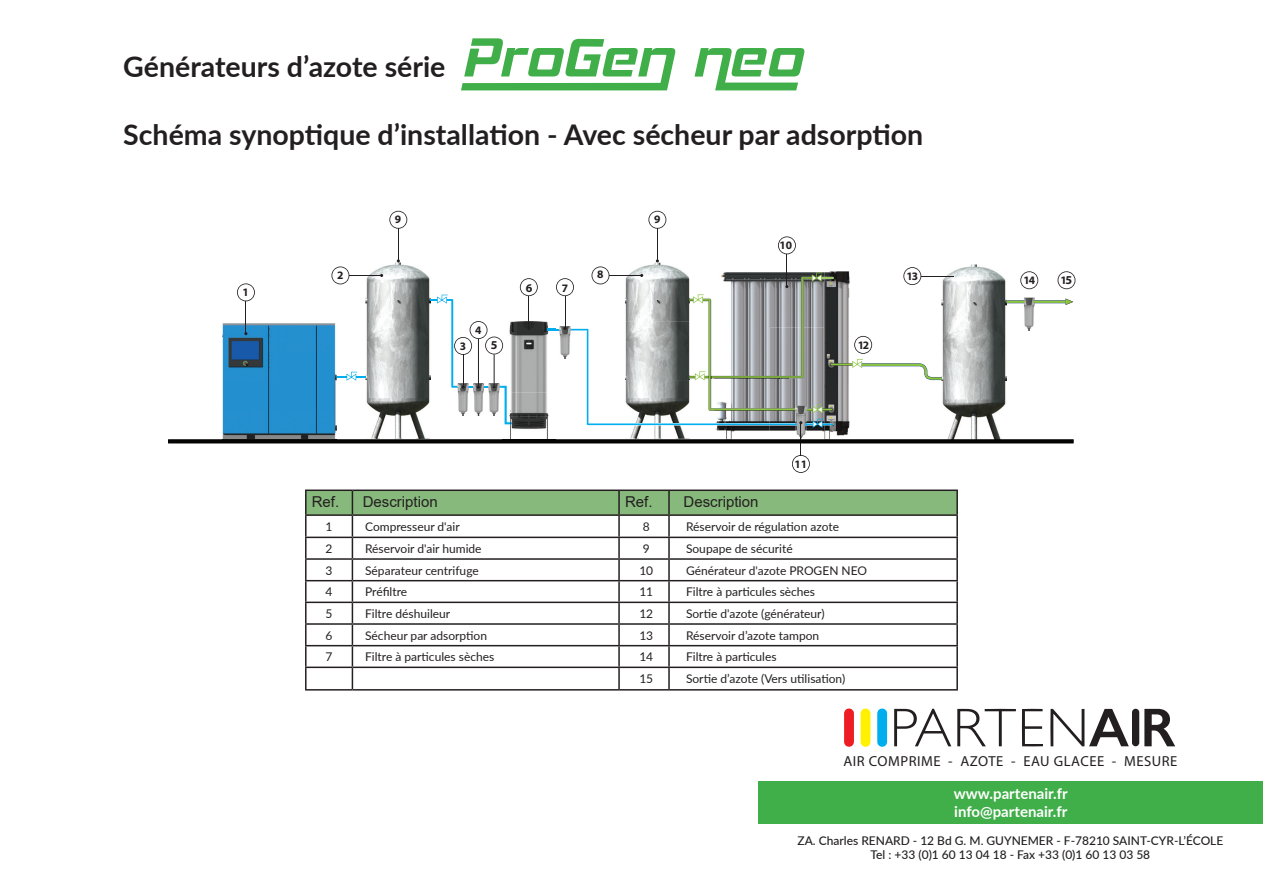
<style>
.page{position:relative;width:1263px;height:893px;background:#fff}
.page>*{position:absolute;margin:0;border:0;box-sizing:border-box;transform-origin:0 0}
.t1{font:700 28.5px "Lato";color:#231f20}
.t2{font:700 15px/18px "Lato";color:#fff}
.t3{font:15px "Arial";color:#231f20}
.t4{font:14.55px "Myriad Pro";letter-spacing:.035em;color:#231f20}
.t5{font:700 12.15px "Myriad Pro";color:#231f20}
.t6{font:12px "Lato";color:#231f20}
.t7{font:500 12px/14.4px "Lato";color:#231f20;text-align:center}
.t8{font:700 11.85px "Myriad Pro";color:#231f20}
.t9{font:700 11.4px "Myriad Pro";letter-spacing:-.07em;color:#231f20}
.s1{font-size:12.15px}
</style>
<div class="page">
<img style="left:716px;top:428px;width:133px;height:11px">
<img style="left:366px;top:262px;width:64px;height:177px">
<img style="left:945px;top:264px;width:62px;height:175px">
<img style="left:630px;top:428px;width:60px;height:11px">
<svg style="left:1065px;top:299px;width:8px;height:6px"></svg>
<img style="left:795px;top:428px;width:11px;height:10px">
<img style="left:504px;top:321px;width:44px;height:118px">
<img style="left:223px;top:324px;width:114px;height:115px">
<svg style="left:336px;top:372px;width:30px;height:9px"></svg>
<svg style="left:430px;top:295px;width:82px;height:129px"></svg>
<hr style="left:398px;top:228px;width:1px;height:33px;background:#231f20">
<svg style="left:389px;top:211px;width:18px;height:18px"></svg>
<hr style="left:657px;top:228px;width:1px;height:33px;background:#231f20">
<svg style="left:648px;top:211px;width:18px;height:18px"></svg>
<hr style="left:245px;top:301px;width:1px;height:33px;background:#231f20">
<svg style="left:237px;top:283px;width:18px;height:18px"></svg>
<hr style="left:349px;top:275px;width:33px;height:1px;background:#231f20">
<svg style="left:331px;top:266px;width:18px;height:18px"></svg>
<hr style="left:528px;top:296px;width:1px;height:32px;background:#231f20">
<svg style="left:520px;top:278px;width:18px;height:18px"></svg>
<hr style="left:921px;top:276px;width:33px;height:1px;background:#231f20">
<hr style="left:800px;top:423px;width:1px;height:32px;background:#231f20">
<svg style="left:792px;top:455px;width:18px;height:18px"></svg>
<svg style="left:1020px;top:271px;width:18px;height:18px"></svg>
<svg style="left:1057px;top:271px;width:18px;height:18px"></svg>
<hr style="left:478px;top:339px;width:1px;height:49px;background:#231f20">
<hr style="left:494px;top:354px;width:1px;height:34px;background:#231f20">
<svg style="left:547px;top:236px;width:398px;height:192px"></svg>
<hr style="left:1006px;top:300px;width:59px;height:3px;background:#253f8e">
<hr style="left:1006px;top:301px;width:59px;height:2px;background:#8bc63e">
<hr style="left:305px;top:489px;width:47px;height:2px;background:#231f20">
<hr style="left:305px;top:491px;width:2px;height:23px;background:#231f20">
<hr style="left:352px;top:489px;width:267px;height:2px;background:#231f20">
<hr style="left:619px;top:489px;width:50px;height:2px;background:#231f20">
<hr style="left:669px;top:489px;width:289px;height:2px;background:#231f20">
<hr style="left:956px;top:491px;width:2px;height:23px;background:#231f20">
<hr style="left:305px;top:514px;width:47px;height:2px;background:#231f20">
<hr style="left:305px;top:516px;width:2px;height:21px;background:#231f20">
<hr style="left:669px;top:514px;width:289px;height:2px;background:#231f20">
<hr style="left:956px;top:516px;width:2px;height:21px;background:#231f20">
<hr style="left:305px;top:537px;width:47px;height:1px;background:#231f20">
<hr style="left:305px;top:538px;width:2px;height:20px;background:#231f20">
<hr style="left:669px;top:537px;width:289px;height:1px;background:#231f20">
<hr style="left:956px;top:538px;width:2px;height:20px;background:#231f20">
<hr style="left:305px;top:558px;width:47px;height:2px;background:#231f20">
<hr style="left:305px;top:560px;width:2px;height:20px;background:#231f20">
<hr style="left:669px;top:558px;width:289px;height:2px;background:#231f20">
<hr style="left:956px;top:560px;width:2px;height:20px;background:#231f20">
<hr style="left:305px;top:580px;width:47px;height:1px;background:#231f20">
<hr style="left:305px;top:581px;width:2px;height:21px;background:#231f20">
<hr style="left:669px;top:580px;width:289px;height:1px;background:#231f20">
<hr style="left:956px;top:581px;width:2px;height:21px;background:#231f20">
<hr style="left:305px;top:602px;width:47px;height:1px;background:#231f20">
<hr style="left:305px;top:603px;width:2px;height:20px;background:#231f20">
<hr style="left:669px;top:602px;width:289px;height:1px;background:#231f20">
<hr style="left:956px;top:603px;width:2px;height:20px;background:#231f20">
<hr style="left:305px;top:623px;width:47px;height:2px;background:#231f20">
<hr style="left:305px;top:625px;width:2px;height:20px;background:#231f20">
<hr style="left:669px;top:623px;width:289px;height:2px;background:#231f20">
<hr style="left:956px;top:625px;width:2px;height:20px;background:#231f20">
<hr style="left:305px;top:645px;width:47px;height:1px;background:#231f20">
<hr style="left:305px;top:646px;width:2px;height:21px;background:#231f20">
<hr style="left:669px;top:645px;width:289px;height:1px;background:#231f20">
<hr style="left:956px;top:646px;width:2px;height:21px;background:#231f20">
<hr style="left:305px;top:667px;width:47px;height:1px;background:#231f20">
<hr style="left:305px;top:668px;width:2px;height:21px;background:#231f20">
<svg style="left:306px;top:490px;width:651px;height:199px"></svg>
<hr style="left:619px;top:667px;width:50px;height:1px;background:#231f20">
<hr style="left:618px;top:668px;width:2px;height:21px;background:#231f20">
<hr style="left:669px;top:667px;width:289px;height:1px;background:#231f20">
<hr style="left:668px;top:668px;width:2px;height:21px;background:#231f20">
<hr style="left:956px;top:668px;width:2px;height:21px;background:#231f20">
<hr style="left:305px;top:689px;width:47px;height:2px;background:#231f20">
<hr style="left:352px;top:689px;width:267px;height:2px;background:#231f20">
<hr style="left:619px;top:689px;width:50px;height:2px;background:#231f20">
<hr style="left:669px;top:689px;width:289px;height:2px;background:#231f20">
<div style="left:758px;top:781px;width:505px;height:42px;background:#40ae49"></div>
<svg style="left:877px;top:708px;width:10px;height:39px"></svg>
<svg style="left:860px;top:708px;width:10px;height:39px"></svg>
<svg style="left:844px;top:708px;width:10px;height:39px"></svg>
<svg style="left:1050px;top:709px;width:125px;height:38px"></svg>
<svg style="left:1022px;top:709px;width:21px;height:37px"></svg>
<svg style="left:957px;top:709px;width:59px;height:37px"></svg>
<svg style="left:894px;top:709px;width:57px;height:37px"></svg>
<img style="left:1024px;top:298px;width:11px;height:32px">
<svg style="left:168px;top:439px;width:906px;height:4px;background:#0f100e"></svg>
<svg style="left:461px;top:38px;width:214px;height:52px"></svg>
<svg style="left:694px;top:48px;width:110px;height:42px"></svg>
<h1 class="t1" style="left:123px;top:46px;width:324px">Générateurs d’azote série</h1>
<h1 class="t1" style="left:123px;top:114px;width:801px">Schéma synoptique d’installation - Avec sécheur par adsorption</h1>
<p class="t9" style="left:243px;top:285px;width:8px">1</p>
<p class="t9" style="left:395px;top:212px;width:8px">9</p>
<p class="t9" style="left:654px;top:212px;width:8px">9</p>
<p class="t9" style="left:780px;top:238px;width:14px">10</p>
<p class="t9" style="left:597px;top:267px;width:8px">8</p>
<p class="t9" style="left:337px;top:268px;width:8px">2</p>
<p class="t9" style="left:906px;top:269px;width:13px">13</p>
<p class="t9" style="left:460px;top:339px;width:8px">3</p>
<p class="t9" style="left:475px;top:323px;width:8px">4</p>
<p class="t5" style="left:491px;top:337px;width:8px">5</p>
<p class="t8" style="left:526px;top:280px;width:8px">6</p>
<p class="t9" style="left:562px;top:280px;width:8px">7</p>
<p class="t9" style="left:794px;top:456px;width:14px">11</p>
<p class="t9" style="left:858px;top:337px;width:13px">12</p>
<p class="t3" style="left:312px;top:492px;width:29px">Ref.</p>
<p class="t3" style="left:363px;top:492px;width:77px">Description</p>
<p class="t3" style="left:625px;top:492px;width:29px">Ref.</p>
<p class="t3" style="left:683px;top:492px;width:77px">Description</p>
<p class="t6" style="left:326px;top:518px;width:8px">1</p>
<p class="t6" style="left:365px;top:518px;width:96px">Compresseur d'air</p>
<p class="t6" style="left:643px;top:518px;width:8px">8</p>
<p class="t6" style="left:686px;top:518px;width:155px">Réservoir de régulation azote</p>
<p class="t6" style="left:326px;top:540px;width:8px">2</p>
<p class="t6" style="left:365px;top:540px;width:118px">Réservoir d'air humide</p>
<p class="t6" style="left:643px;top:540px;width:8px">9</p>
<p class="t6" style="left:686px;top:540px;width:108px">Soupape de sécurité</p>
<p class="t6" style="left:326px;top:562px;width:8px">3</p>
<p class="t6" style="left:365px;top:562px;width:115px">Séparateur centrifuge</p>
<p class="t6" style="left:639px;top:562px;width:15px">10</p>
<p class="t6" style="left:686px;top:562px;width:183px">Générateur d'azote PROGEN NEO</p>
<p class="t6" style="left:326px;top:583px;width:8px">4</p>
<p class="t6" style="left:365px;top:583px;width:43px">Préfiltre</p>
<p class="t6" style="left:639px;top:583px;width:15px">11</p>
<p class="t6" style="left:686px;top:583px;width:131px">Filtre à particules sèches</p>
<p class="t6" style="left:326px;top:605px;width:8px">5</p>
<p class="t6" style="left:365px;top:605px;width:87px">Filtre déshuileur</p>
<p class="t6" style="left:639px;top:605px;width:15px">12</p>
<p class="t6" style="left:686px;top:605px;width:140px">Sortie d'azote (générateur)</p>
<p class="t6" style="left:326px;top:627px;width:8px">6</p>
<p class="t6" style="left:365px;top:627px;width:123px">Sécheur par adsorption</p>
<p class="t6" style="left:639px;top:627px;width:15px">13</p>
<p class="t6" style="left:686px;top:627px;width:135px">Réservoir d’azote tampon</p>
<p class="t6" style="left:326px;top:648px;width:8px">7</p>
<p class="t6" style="left:365px;top:648px;width:131px">Filtre à particules sèches</p>
<p class="t6" style="left:639px;top:648px;width:15px">14</p>
<p class="t6" style="left:686px;top:648px;width:92px">Filtre à particules</p>
<p class="t6" style="left:639px;top:670px;width:15px">15</p>
<p class="t6" style="left:686px;top:670px;width:161px">Sortie d’azote (Vers utilisation)</p>
<p class="t9" style="left:1023px;top:273px;width:13px">14</p>
<p class="t9" style="left:1060px;top:273px;width:13px">1<span class="s1">5</span></p>
<p class="t4" style="left:843px;top:752px;width:335px">AIR COMPRIME - AZOTE - EAU GLACEE - MESURE</p>
<p class="t2" style="left:954px;top:784px;width:116px">www.partenair.fr info@partenair.fr</p>
<p class="t7" style="left:797px;top:833px;width:427px">ZA. Charles RENARD - 12 Bd G. M. GUYNEMER - F-78210 SAINT-CYR-L’ÉCOLE<br>Tel : +33 (0)1 60 13 04 18 - Fax +33 (0)1 60 13 03 58</p>
</div>
